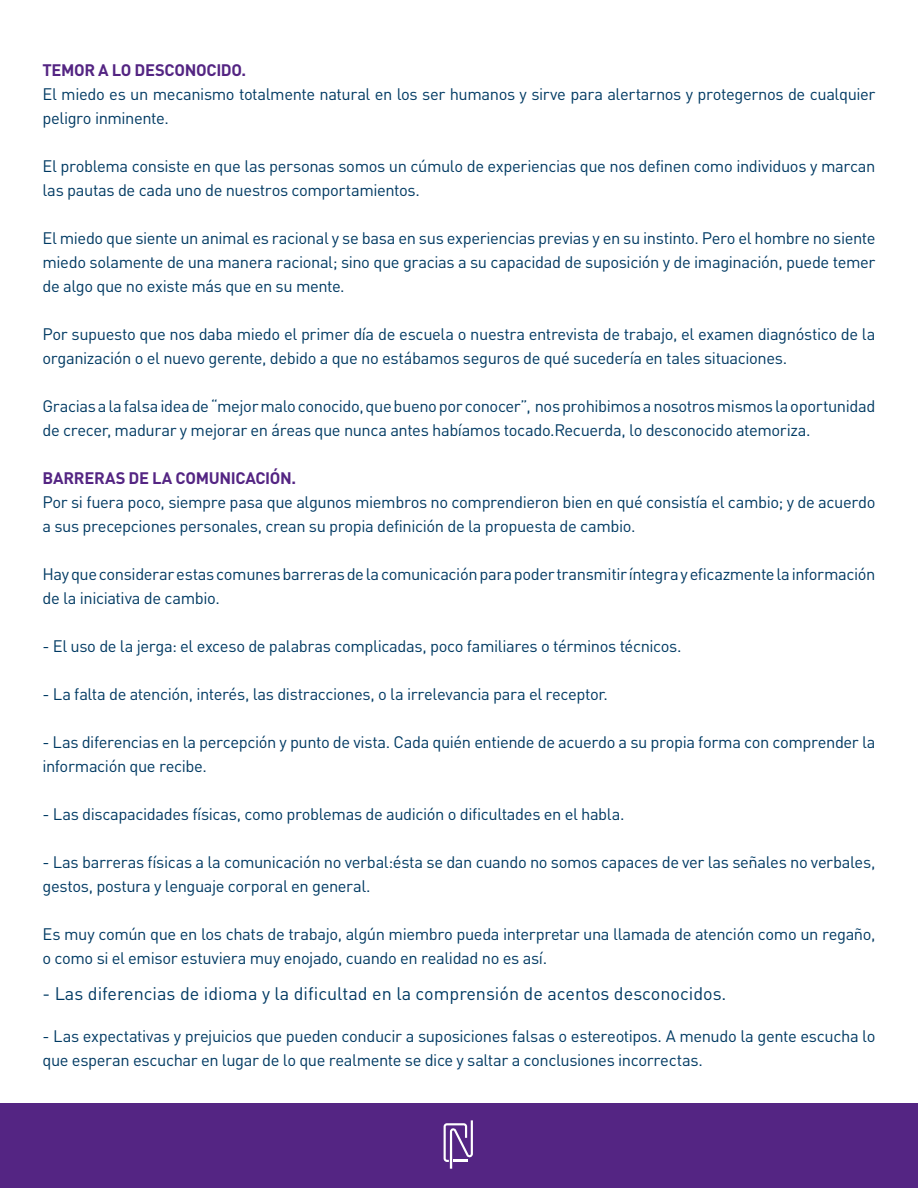
<style>
.page{position:relative;width:918px;height:1188px;background:#fff}
.page>*{position:absolute;margin:0;border:0;box-sizing:border-box;transform-origin:0 0}
.t1{font:18px "DIN Pro";color:#003a63}
.t2{font:16.5px/24px "DIN Pro";letter-spacing:-.025em;color:#003a63}
.t3{font:700 16.5px "DIN Pro";letter-spacing:-.02em;color:#542583}
</style>
<div class="page">
<div style="left:0;top:1104px;width:918px;height:84px;background:#542583"></div>
<svg style="left:444px;top:1120px;width:29px;height:49px"></svg>
<p class="t3" style="left:43px;top:56px;width:205px">TEMOR A LO DESCONOCIDO.</p>
<p class="t2" style="left:43px;top:80px;width:834px">El miedo es un mecanismo totalmente natural en los ser humanos y sirve para alertarnos y protegernos de cualquier peligro inminente.</p>
<p class="t2" style="left:43px;top:152px;width:834px">El problema consiste en que las personas somos un cúmulo de experiencias que nos definen como individuos y marcan las pautas de cada uno de nuestros comportamientos.</p>
<p class="t2" style="left:43px;top:224px;width:834px;text-align:justify">El miedo que siente un animal es racional y se basa en sus experiencias previas y en su instinto. Pero el hombre no siente miedo solamente de una manera racional; sino que gracias a su capacidad de suposición y de imaginación, puede temer de algo que no existe más que en su mente.</p>
<p class="t2" style="left:43px;top:320px;width:834px">Por supuesto que nos daba miedo el primer día de escuela o nuestra entrevista de trabajo, el examen diagnóstico de la organización o el nuevo gerente, debido a que no estábamos seguros de qué sucedería en tales situaciones.</p>
<p class="t2" style="left:43px;top:392px;width:834px">Gracias a la falsa idea de “mejor malo conocido, que bueno por conocer”, nos prohibimos a nosotros mismos la oportunidad de crecer, madurar y mejorar en áreas que nunca antes habíamos tocado.Recuerda, lo desconocido atemoriza.</p>
<p class="t3" style="left:43px;top:464px;width:255px">BARRERAS DE LA COMUNICACIÓN.</p>
<p class="t2" style="left:43px;top:488px;width:835px">Por si fuera poco, siempre pasa que algunos miembros no comprendieron bien en qué consistía el cambio; y de acuerdo a sus precepciones personales, crean su propia definición de la propuesta de cambio.</p>
<p class="t2" style="left:43px;top:560px;width:834px">Hay que considerar estas comunes barreras de la comunicación para poder transmitir íntegra y eficazmente la información de la iniciativa de cambio.</p>
<p class="t2" style="left:43px;top:632px;width:641px">- El uso de la jerga: el exceso de palabras complicadas, poco familiares o términos técnicos.</p>
<p class="t2" style="left:43px;top:680px;width:567px">- La falta de atención, interés, las distracciones, o la irrelevancia para el receptor.</p>
<p class="t2" style="left:43px;top:728px;width:834px">- Las diferencias en la percepción y punto de vista. Cada quién entiende de acuerdo a su propia forma con comprender la información que recibe.</p>
<p class="t2" style="left:43px;top:800px;width:584px">- Las discapacidades físicas, como problemas de audición o dificultades en el habla.</p>
<p class="t2" style="left:43px;top:848px;width:834px">- Las barreras físicas a la comunicación no verbal:ésta se dan cuando no somos capaces de ver las señales no verbales, gestos, postura y lenguaje corporal en general.</p>
<p class="t2" style="left:43px;top:920px;width:834px">Es muy común que en los chats de trabajo, algún miembro pueda interpretar una llamada de atención como un regaño, o como si el emisor estuviera muy enojado, cuando en realidad no es así.</p>
<p class="t1" style="left:43px;top:979px;width:685px">- Las diferencias de idioma y la dificultad en la comprensión de acentos desconocidos.</p>
<p class="t2" style="left:43px;top:1022px;width:835px">- Las expectativas y prejuicios que pueden conducir a suposiciones falsas o estereotipos. A menudo la gente escucha lo que esperan escuchar en lugar de lo que realmente se dice y saltar a conclusiones incorrectas.</p>
</div>
